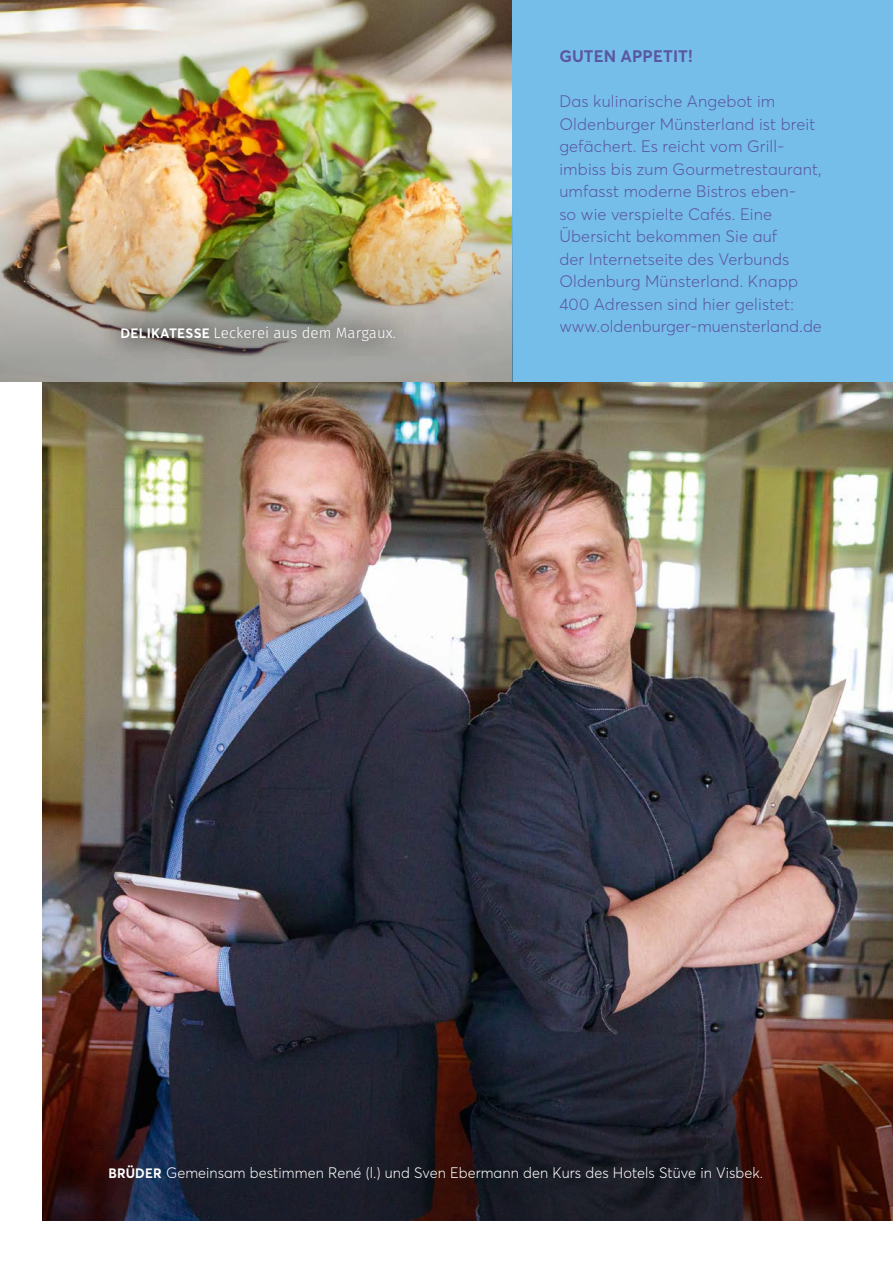
<style>
.page{position:relative;width:893px;height:1263px;background:#fff}
.page>*{position:absolute;margin:0;border:0;box-sizing:border-box;transform-origin:0 0}
.t1{font:300 16.5px/22.5px "Averta";letter-spacing:.01em;color:#5b56a2}
.t2{font:700 16.5px "Averta";letter-spacing:.01em;color:#5b56a2}
.t3{font:300 15px "Averta";letter-spacing:.005em;color:#fff}
.t4{font:300 15px "Fira Sans";letter-spacing:.005em;color:#fff}
.s1{font-family:"Averta";font-weight:700;font-size:13.5px}
.s2{font-weight:700;font-size:13.5px}
</style>
<div class="page">
<img style="left:43px;top:382px;width:850px;height:519px">
<img style="left:0;top:0;width:513px;height:148px">
<div style="left:513px;top:0;width:380px;height:382px;background:#75beea"></div>
<img style="left:43px;top:901px;width:850px;height:319px">
<img style="left:0;top:148px;width:513px;height:234px">
<div style="left:99px;top:304px;width:315px;height:58px;background:#000;opacity:.81"></div>
<p class="t4" style="left:121px;top:322px;width:277px"><span class="s1">DELIKATESSE</span> Leckerei aus dem Margaux.</p>
<p class="t2" style="left:559px;top:46px;width:135px">GUTEN APPETIT!</p>
<p class="t1" style="left:559px;top:90px;width:264px">Das kulinarische Angebot im<br>Oldenburger Münsterland ist breit gefächert. Es reicht vom Grill&shy;imbiss bis zum Gourmetrestaurant, umfasst moderne Bistros eben-<br>so wie verspielte Cafés. Eine<br>Übersicht bekommen Sie auf<br>der Internetseite des Verbunds<br>Oldenburg Münsterland. Knapp<br>400 -Adressen sind hier gelistet: www.oldenburger-muensterland.de</p>
<p class="t3" style="left:108px;top:1163px;width:656px"><span class="s2">BRÜDER</span> Gemeinsam bestimmen René (l.) und Sven Ebermann den Kurs des Hotels Stüve in Visbek.</p>
</div>
